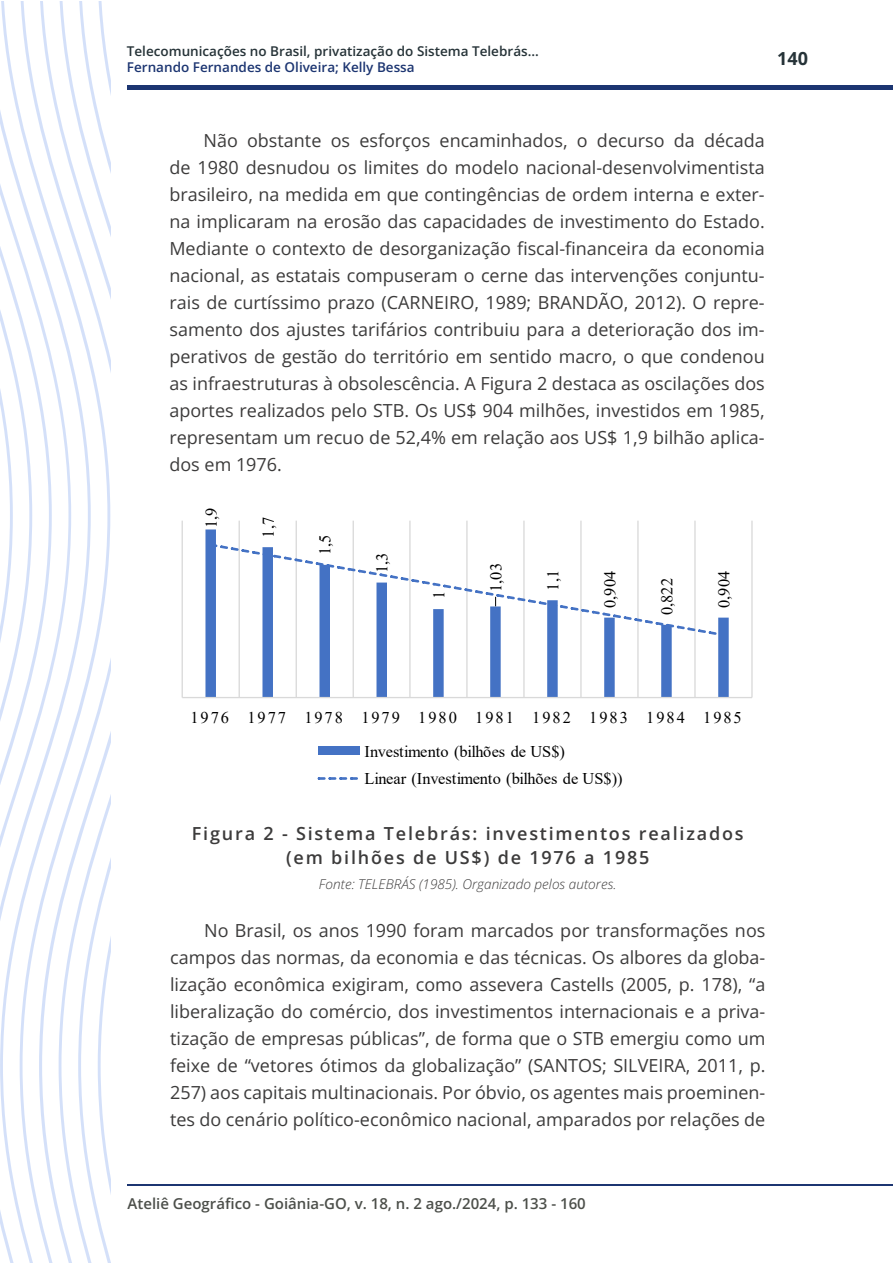
<style>
.page{position:relative;width:893px;height:1263px;background:#fff}
.page>*{position:absolute;margin:0;border:0;box-sizing:border-box;transform-origin:0 0}
.t1{font:18px/27px "Open Sans";color:#3c3b3b;text-align:justify}
.t2{font:600 18px/24px "Open Sans";letter-spacing:.1em;color:#3c3b3b;text-align:center}
.t3{font:700 18px "Open Sans";color:#263338}
.t4{font:16.35px "Times New Roman";color:#000}
.t5{font:16.35px/33.9px "Times New Roman";letter-spacing:.12em;color:#000;text-align:center}
.t6{font:600 15px "Open Sans";color:#4c4f4a}
.t7{font:600 13.5px "Open Sans";color:#263338}
.t8{font:italic 300 13.5px "Open Sans";color:#3c3b3b}
.t9{font:600 13.5px "Open Sans";color:#1c3571}
</style>
<div class="page">
<hr style="left:128px;top:85px;width:765px;height:4px;background:#1c3571">
<hr style="left:128px;top:1184px;width:765px;height:1px;background:#1c3571">
<svg style="left:91px;top:2px;width:19px;height:1261px"></svg>
<svg style="left:71px;top:2px;width:20px;height:1261px"></svg>
<svg style="left:52px;top:2px;width:19px;height:1261px"></svg>
<svg style="left:32px;top:2px;width:20px;height:1261px"></svg>
<svg style="left:0;top:2px;width:32px;height:1261px"></svg>
<hr style="left:751px;top:521px;width:2px;height:176px;background:#d9d9d9">
<hr style="left:694px;top:521px;width:2px;height:176px;background:#d9d9d9">
<hr style="left:637px;top:521px;width:2px;height:176px;background:#d9d9d9">
<hr style="left:580px;top:521px;width:2px;height:176px;background:#d9d9d9">
<hr style="left:523px;top:521px;width:2px;height:176px;background:#d9d9d9">
<hr style="left:466px;top:521px;width:2px;height:176px;background:#d9d9d9">
<hr style="left:409px;top:521px;width:2px;height:176px;background:#d9d9d9">
<hr style="left:353px;top:521px;width:1px;height:176px;background:#d9d9d9">
<hr style="left:296px;top:521px;width:1px;height:176px;background:#d9d9d9">
<hr style="left:239px;top:521px;width:1px;height:176px;background:#d9d9d9">
<hr style="left:182px;top:521px;width:1px;height:176px;background:#d9d9d9">
<svg style="left:205px;top:529px;width:524px;height:168px"></svg>
<hr style="left:182px;top:697px;width:570px;height:1px;background:#d9d9d9">
<svg style="left:208px;top:542px;width:518px;height:96px"></svg>
<div style="left:319px;top:747px;width:41px;height:8px;background:#4472c4"></div>
<svg style="left:319px;top:777px;width:39px;height:3px"></svg>
<p class="t7" style="left:127px;top:41px;width:413px">Telecomunicações no Brasil, privatização do Sistema Telebrás...</p>
<p class="t9" style="left:127px;top:58px;width:289px">Fernando Fernandes de Oliveira; Kelly Bessa</p>
<p class="t3" style="left:777px;top:46px;width:32px">140</p>
<p class="t1" style="left:169px;top:126px;width:597px;text-indent:34px">Não obstante os esforços encaminhados, o decurso da década de 1980 desnudou os limites do modelo nacional-desenvolvimentista brasileiro, na medida em que contingências de ordem interna e exter&shy;na implicaram na erosão das capacidades de investimento do Estado.<br>Mediante o contexto de desorganização fiscal-financeira da economia nacional, as estatais compuseram o cerne das intervenções conjuntu&shy;rais de curtíssimo prazo (CARNEIRO, 1989; BRANDÃO, 2012). O repre&shy;samento dos ajustes tarifários contribuiu para a deterioração dos im&shy;perativos de gestão do território em sentido macro, o que condenou as infraestruturas à obsolescência. A Figura 2 destaca as oscilações dos aportes realizados pelo STB. Os US$ 904 milhões, investidos em 1985, representam um recuo de 52,4% em relação aos US$ 1,9 bilhão aplica&shy;dos em 1976.</p>
<p class="t4" style="left:200px;top:528px;width:22px;rotate:-90deg">1,9</p>
<p class="t4" style="left:257px;top:537px;width:22px;rotate:-90deg">1,7</p>
<p class="t4" style="left:314px;top:555px;width:22px;rotate:-90deg">1,5</p>
<p class="t4" style="left:371px;top:573px;width:22px;rotate:-90deg">1,3</p>
<p class="t4" style="left:485px;top:592px;width:30px;rotate:-90deg">1,03</p>
<p class="t4" style="left:541px;top:591px;width:22px;rotate:-90deg">1,1</p>
<p class="t4" style="left:598px;top:608px;width:39px;rotate:-90deg">0,904</p>
<p class="t4" style="left:655px;top:615px;width:39px;rotate:-90deg">0,822</p>
<p class="t4" style="left:712px;top:608px;width:39px;rotate:-90deg">0,904</p>
<p class="t4" style="left:428px;top:599px;width:10px;rotate:-90deg">1</p>
<p class="t5" style="left:190px;top:700px;width:553px">1976 1977 1978 1979 1980 1981 1982 1983 1984 1985<br>Investimento (bilhões de US$)</p>
<p class="t4" style="left:365px;top:767px;width:260px">Linear (Investimento (bilhões de US$))</p>
<p class="t2" style="left:192px;top:821px;width:553px">Figura 2 - Sistema Telebrás: investimentos realizados (em bilhões de US$) de 1976 a 1985</p>
<p class="t8" style="left:319px;top:874px;width:299px">Fonte: TELEBRÁS (1985). Organizado pelos autores.</p>
<p class="t1" style="left:170px;top:916px;width:597px;text-indent:34px">No Brasil, os anos 1990 foram marcados por transformações nos campos das normas, da economia e das técnicas. Os albores da globa&shy;lização econômica exigiram, como assevera Castells (2005, p. 178), “a liberalização do comércio, dos investimentos internacionais e a priva&shy;tização de empresas públicas”, de forma que o STB emergiu como um feixe de “vetores ótimos da globalização” (SANTOS; SILVEIRA, 2011, p.<br>257) aos capitais multinacionais. Por óbvio, os agentes mais proeminen&shy;tes do cenário político-econômico nacional, amparados por relações de</p>
<p class="t6" style="left:128px;top:1193px;width:460px">Ateliê Geográfico - Goiânia-GO, v. 18, n. 2 ago./2024, p. 133 - 160</p>
</div>
